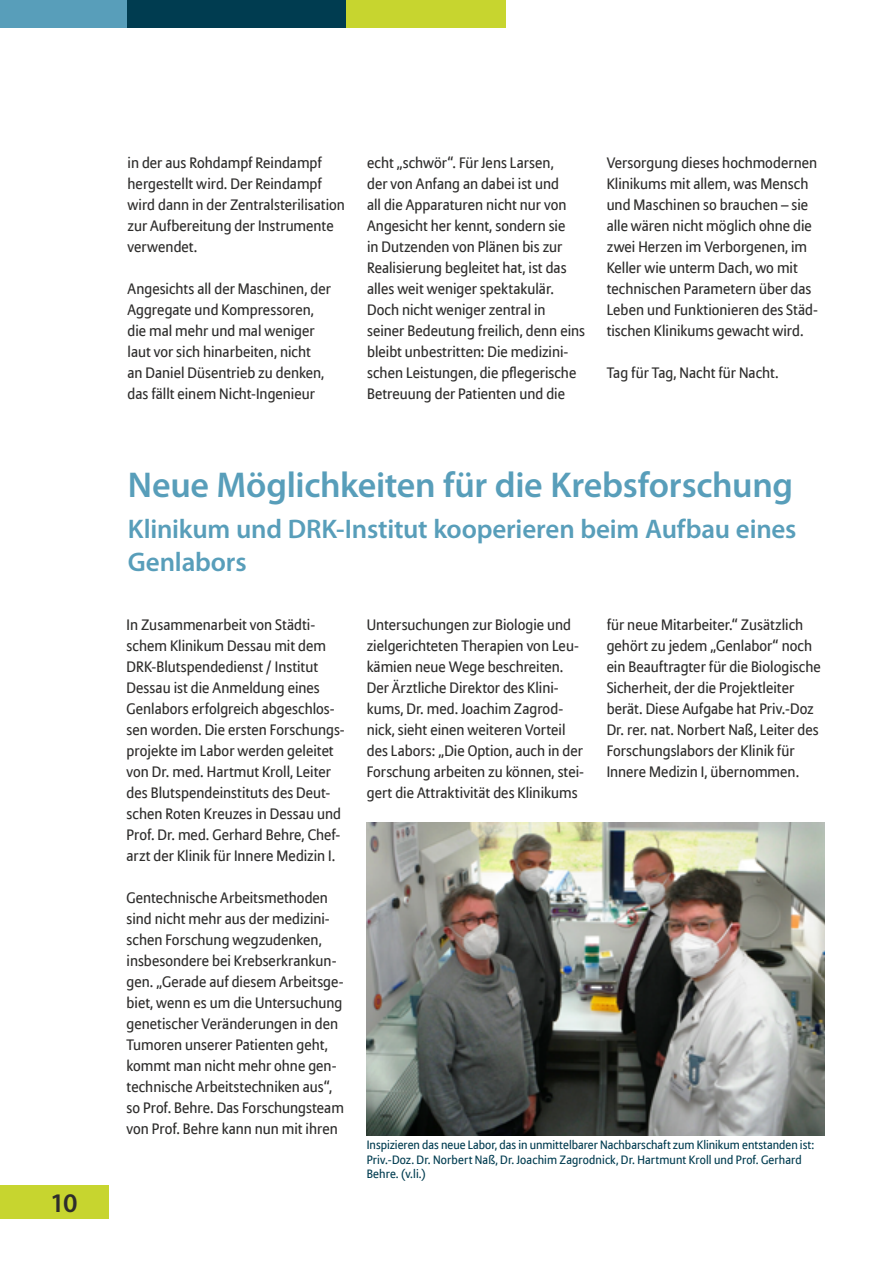
<style>
.page{position:relative;width:893px;height:1263px;background:#fff}
.page>*{position:absolute;margin:0;border:0;box-sizing:border-box;transform-origin:0 0}
.t1{font:600 36px "Myriad Pro";letter-spacing:-.01em;color:#589eba}
.t2{font:600 27px/32.4px "Myriad Pro";letter-spacing:-.005em;color:#589eba}
.t3{font:600 27px "Myriad Pro";color:#2e2d2c}
.t4{font:15px/21px "Allianz Sans";letter-spacing:.005em;color:#2e2d2c}
.t5{font:12px/14.4px "Allianz Sans";letter-spacing:.005em;color:#003c50}
</style>
<div class="page">
<div style="left:0;top:0;width:128px;height:27px;background:#589eba"></div>
<div style="left:0;top:1185px;width:109px;height:33px;background:#c7d52f"></div>
<div style="left:346px;top:0;width:160px;height:27px;background:#c7d52f"></div>
<div style="left:128px;top:0;width:218px;height:27px;background:#003c50"></div>
<img style="left:367px;top:822px;width:458px;height:313px">
<h2 class="t3" style="left:50px;top:1185px;width:29px">10</h2>
<p class="t4" style="left:128px;top:153px;width:219px">in der aus Rohdampf Reindampf hergestellt wird. Der Reindampf wird dann in der Zentralsterilisation zur Aufbereitung der Instrumente verwendet.</p>
<p class="t4" style="left:128px;top:279px;width:205px">Angesichts all der Maschinen, der<br>Aggregate und Kompressoren, die mal mehr und mal weniger laut vor sich hinarbeiten, nicht<br>an Daniel Düsentrieb zu denken, das fällt einem Nicht-Ingenieur</p>
<p class="t4" style="left:367px;top:153px;width:219px">echt „schwör“. Für Jens Larsen,<br>der von Anfang an dabei ist und<br>all die Apparaturen nicht nur von Angesicht her kennt, sondern sie<br>in Dutzenden von Plänen bis zur Realisierung begleitet hat, ist das alles weit weniger spektakulär.<br>Doch nicht weniger zentral in seiner Bedeutung freilich, denn eins bleibt unbestritten: Die medizini&shy;schen Leistungen, die pflegerische Betreuung der Patienten und die</p>
<p class="t4" style="left:607px;top:153px;width:213px">Versorgung dieses hochmodernen<br>Klinikums mit allem, was Mensch und Maschinen so brauchen – sie alle wären nicht möglich ohne die zwei Herzen im Verborgenen, im<br>Keller wie unterm Dach, wo mit technischen Parametern über das<br>Leben und Funktionieren des Städ&shy;tischen Klinikums gewacht wird.</p>
<p class="t4" style="left:607px;top:363px;width:173px">Tag für Tag, Nacht für Nacht.</p>
<h1 class="t1" style="left:128px;top:462px;width:667px">Neue Möglichkeiten für die Krebsforschung</h1>
<h2 class="t2" style="left:128px;top:512px;width:670px">Klinikum und DRK-Institut kooperieren beim Aufbau eines<br>Genlabors</h2>
<p class="t4" style="left:127px;top:615px;width:220px">In Zusammenarbeit von Städti&shy;schem Klinikum Dessau mit dem DRK-Blutspendedienst / Institut Dessau ist die Anmeldung eines Genlabors erfolgreich abgeschlos&shy;sen worden. Die ersten Forschungs&shy;projekte im Labor werden geleitet von Dr. med. Hartmut Kroll, Leiter des Blutspendeinstituts des Deut&shy;schen Roten Kreuzes in Dessau und Prof. Dr. med. Gerhard Behre, Chef&shy;arzt der Klinik für Innere Medizin I.</p>
<p class="t4" style="left:127px;top:888px;width:219px">Gentechnische Arbeitsmethoden sind nicht mehr aus der medizini&shy;schen Forschung wegzudenken, insbesondere bei Krebserkrankun&shy;gen. „Gerade auf diesem Arbeitsge&shy;biet, wenn es um die Untersuchung genetischer Veränderungen in den Tumoren unserer Patienten geht, kommt man nicht mehr ohne gen&shy;technische Arbeitstechniken aus“, so Prof. Behre. Das Forschungsteam von Prof. Behre kann nun mit ihren</p>
<p class="t4" style="left:367px;top:615px;width:219px">Untersuchungen zur Biologie und zielgerichteten Therapien von Leu&shy;kämien neue Wege beschreiten.<br>Der Ärztliche Direktor des Klini&shy;kums, Dr. med. Joachim Zagrod&shy;nick, sieht einen weiteren Vorteil des Labors: „Die Option, auch in der Forschung arbeiten zu können, stei&shy;gert die Attraktivität des Klinikums</p>
<p class="t4" style="left:607px;top:615px;width:216px">für neue Mitarbeiter.“ Zusätzlich gehört zu jedem „Genlabor“ noch ein Beauftragter für die Biologische Sicherheit, der die Projektleiter berät. Diese Aufgabe hat Priv.-Doz Dr. rer. nat. Norbert Naß, Leiter des Forschungslabors der Klinik für Innere Medizin I, übernommen.</p>
<p class="t5" style="left:367px;top:1138px;width:449px">Inspizieren das neue Labor, das in unmittelbarer Nachbarschaft zum Klinikum entstanden ist:<br>Priv.-Doz. Dr. Norbert Naß, Dr. Joachim Zagrodnick, Dr. Hartmunt Kroll und Prof. Gerhard<br>Behre. (v.li.)</p>
</div>
